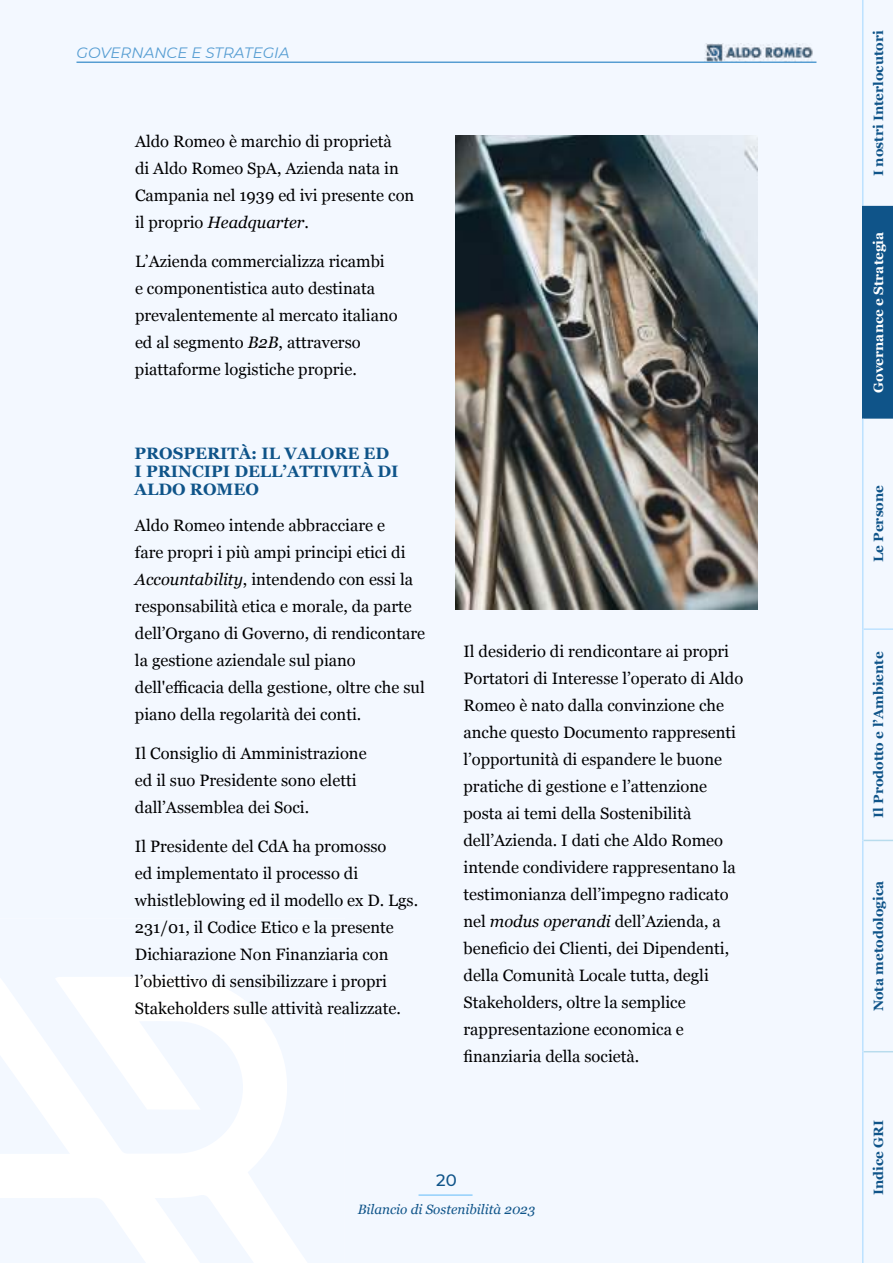
<style>
.page{position:relative;width:893px;height:1263px;background:#f3f8ff}
.page>*{position:absolute;margin:0;border:0;box-sizing:border-box;transform-origin:0 0}
.t1{font:16.5px/27px "Georgia";color:#000}
.t2{font:700 16.5px/18px "Georgia";color:#0f5489}
.t3{font:500 16.5px "Montserrat";color:#0f5489}
.t4{font:italic 15px "Montserrat";color:#569dd2}
.t5{font:700 13.5px "Georgia";color:#0f5489}
.t6{font:italic 13.5px "Georgia";color:#0f5489}
.t7{font:700 13.5px "Georgia";color:#fff}
.s1{font-style:italic}
</style>
<div class="page">
<hr style="left:76px;top:62px;width:740px;height:1px;background:#569dd2">
<hr style="left:418px;top:1194px;width:54px;height:2px;background:#92cffb">
<div style="left:863px;top:207px;width:30px;height:211px;background:#0f5489"></div>
<hr style="left:863px;top:1051px;width:30px;height:1px;background:#b8dced">
<hr style="left:863px;top:840px;width:30px;height:1px;background:#b8dced">
<hr style="left:862px;top:419px;width:1px;height:210px;background:#bde2ff">
<hr style="left:863px;top:628px;width:30px;height:2px;background:#bde2ff">
<hr style="left:862px;top:1052px;width:1px;height:211px;background:#bde2ff">
<hr style="left:862px;top:840px;width:1px;height:212px;background:#bde2ff">
<hr style="left:862px;top:629px;width:1px;height:211px;background:#bde2ff">
<hr style="left:862px;top:0;width:1px;height:206px;background:#bde2ff">
<hr style="left:862px;top:206px;width:1px;height:213px;background:#0f5489">
<hr style="left:863px;top:417px;width:30px;height:2px;background:#0f5489">
<hr style="left:863px;top:206px;width:30px;height:1px;background:#0f5489">
<img style="left:704px;top:44px;width:112px;height:18px">
<svg style="left:0;top:977px;width:307px;height:286px;fill:#fff"></svg>
<img style="left:455px;top:135px;width:302px;height:474px">
<p class="t4" style="left:76px;top:42px;width:215px">GOVERNANCE E STRATEGIA</p>
<p class="t1" style="left:135px;top:128px;width:281px">Aldo Romeo è marchio di proprietà<br>di Aldo Romeo SpA, Azienda nata in<br>Campania nel 1939 ed ivi presente con il proprio <span class="s1">Headquarter</span>.</p>
<p class="t1" style="left:135px;top:248px;width:264px">L’Azienda commercializza ricambi<br>e componentistica auto destinata prevalentemente al mercato italiano ed al segmento <span class="s1">B2B</span>, attraverso piattaforme logistiche proprie.</p>
<p class="t2" style="left:135px;top:443px;width:265px">PROSPERITÀ: IL VALORE ED<br>I PRINCIPI DELL’ATTIVITÀ DI<br>ALDO ROMEO</p>
<p class="t1" style="left:135px;top:512px;width:292px">Aldo Romeo intende abbracciare e<br>fare propri i più ampi principi etici di <span class="s1">Accountability</span>, intendendo con essi la responsabilità etica e morale, da parte dell’Organo di Governo, di rendicontare la gestione aziendale sul piano dell'efficacia della gestione, oltre che sul piano della regolarità dei conti.</p>
<p class="t1" style="left:135px;top:739px;width:233px">Il Consiglio di Amministrazione ed il suo Presidente sono eletti dall’Assemblea dei Soci.</p>
<p class="t1" style="left:135px;top:832px;width:285px">Il Presidente del CdA ha promosso<br>ed implementato il processo di whistleblowing ed il modello ex D. Lgs.<br>231/01, il Codice Etico e la presente Dichiarazione Non Finanziaria con l’obiettivo di sensibilizzare i propri Stakeholders sulle attività realizzate.</p>
<p class="t1" style="left:463px;top:637px;width:281px">Il desiderio di rendicontare ai propri Portatori di Interesse l’operato di Aldo Romeo è nato dalla convinzione che anche questo Documento rappresenti l’opportunità di espandere le buone pratiche di gestione e l’attenzione posta ai temi della Sostenibilità dell’Azienda. I dati che Aldo Romeo intende condividere rappresentano la testimonianza dell’impegno radicato nel <span class="s1">modus operandi</span> dell’Azienda, a beneficio dei Clienti, dei Dipendenti, della Comunità Locale tutta, degli Stakeholders, oltre la semplice rappresentazione economica e finanziaria della società.</p>
<p class="t3" style="left:436px;top:1168px;width:22px">20</p>
<p class="t6" style="left:358px;top:1199px;width:179px">Bilancio di Sostenibilità 2023</p>
<p class="t5" style="left:868px;top:176px;width:147px;rotate:-90deg">I nostri Interlocutori</p>
<p class="t7" style="left:868px;top:393px;width:162px;rotate:-90deg">Governance e Strategia</p>
<p class="t5" style="left:868px;top:562px;width:79px;rotate:-90deg">Le Persone</p>
<p class="t5" style="left:868px;top:818px;width:168px;rotate:-90deg">Il Prodotto e l’Ambiente</p>
<p class="t5" style="left:868px;top:1011px;width:132px;rotate:-90deg">Nota metodologica</p>
<p class="t5" style="left:868px;top:1195px;width:77px;rotate:-90deg">Indice GRI</p>
</div>
